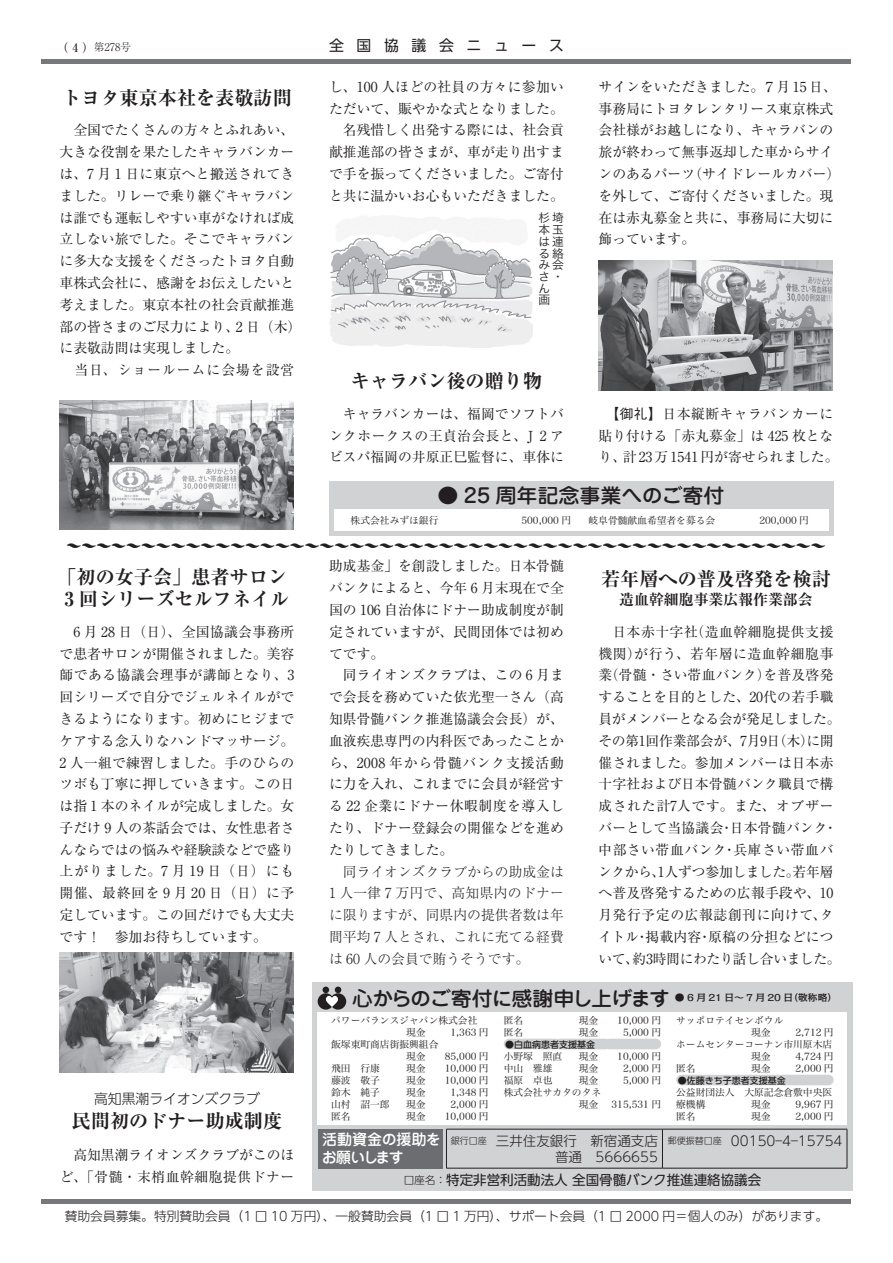
<style>
.page{position:relative;width:893px;height:1263px;background:#fff}
.page>*{position:absolute;margin:0;border:0;box-sizing:border-box;transform-origin:0 0}
.t1{font:500 19.95px "Jun 34 Pro";color:#231f20;scale:1.05 1}
.t2{font:700 expanded 19.2px/22.4px "Ryumin Pr 6";color:#231f20;text-align:center}
.t3{font:500 15px/18px "Jun 34 Pro";letter-spacing:-.025em;color:#fff}
.t4{font:14.85px "MO Kei Style A D";color:#231f20}
.t5{font:700 expanded 14.85px "Ryumin Pr 6";color:#231f20}
.t6{font:14.85px "UD Shin Go Pr 6";letter-spacing:.85em;color:#231f20}
.t7{font:13.8px/21.8px "Ryumin Pr 6";color:#231f20}
.t8{font:300 13.8px/21.8px "Ryumin Pr 6";color:#231f20;text-align:justify}
.t9{font:300 13.8px "UD Shin Go Pr 6";color:#231f20}
.t10{font:300 13.5px/16.5px "UD Shin Go Pr 6";color:#231f20;text-align:right}
.t11{font:13.5px "UD Shin Go Pr 6";color:#231f20}
.t12{font:300 12.75px "UD Shin Go Pr 6";color:#231f20}
.t13{font:11.7px/11.7px "Hira Kaku Pro W3";color:#231f20}
.t14{font:300 10.65px "Ryumin Pr 6";color:#231f20}
.t15{font:9.75px/12px "Hira Min Std W3";color:#231f20}
.t16{font:500 9.3px "Kakumin Pro";color:#231f20;scale:1.05 1}
.t17{font:500 9px "UD Shin Go Pr 6";color:#231f20}
.s1{font-weight:500;font-size:11.7px}
.s2{font-family:"Gothic BBB Pr 6";font-weight:500}
.s3{font-family:"Jun 34 Pro";font-size:19.95px}
.s4{font-weight:300;font-size:10.65px}
.s5{font-size:9px}
</style>
<div class="page">
<div style="left:312px;top:982px;width:540px;height:209px;background:#d1d2d4"></div>
<div style="left:318px;top:1129px;width:125px;height:39px;background:#6c6d70"></div>
<hr style="left:446px;top:1129px;width:216px;height:1px;background:#231f20">
<hr style="left:446px;top:1129px;width:1px;height:39px;background:#231f20">
<hr style="left:446px;top:1168px;width:216px;height:1px;background:#231f20">
<hr style="left:662px;top:1129px;width:1px;height:39px;background:#231f20">
<hr style="left:662px;top:1129px;width:185px;height:1px;background:#231f20">
<hr style="left:847px;top:1129px;width:1px;height:39px;background:#231f20">
<hr style="left:662px;top:1168px;width:185px;height:1px;background:#231f20">
<div style="left:318px;top:1012px;width:529px;height:113px;background:#fff"></div>
<svg style="left:509px;top:1039px;width:147px;height:10px"></svg>
<svg style="left:681px;top:1075px;width:147px;height:10px"></svg>
<div style="left:323px;top:986px;width:6px;height:7px;background:#231f20;border-radius:50%"></div>
<div style="left:318px;top:993px;width:16px;height:17px;background:#231f20;border-radius:50%"></div>
<div style="left:335px;top:986px;width:6px;height:7px;background:#231f20;border-radius:50%"></div>
<div style="left:330px;top:993px;width:16px;height:17px;background:#231f20;border-radius:50%"></div>
<svg style="left:325px;top:995px;width:13px;height:12px"></svg>
<div style="left:329px;top:482px;width:504px;height:54px;background:#d1d2d4"></div>
<div style="left:334px;top:509px;width:494px;height:22px;background:#fff"></div>
<hr style="left:42px;top:1200px;width:809px;height:4px;background:#76787b">
<hr style="left:42px;top:59px;width:809px;height:4px;background:#76787b">
<img style="left:60px;top:953px;width:233px;height:120px">
<img style="left:598px;top:261px;width:234px;height:129px">
<img style="left:60px;top:401px;width:233px;height:128px">
<img style="left:329px;top:217px;width:203px;height:131px">
<p class="t14" style="left:57px;top:39px;width:76px"><span class="s1">（ 4 ）</span>第278号</p>
<p class="t6" style="left:329px;top:33px;width:237px">全国協議会ニュース</p>
<h2 class="t2" style="left:62px;top:86px;width:231px">トヨタ東京本社を表敬訪問</h2>
<p class="t7" style="left:60px;top:119px;width:243px">　全国でたくさんの方々とふれあい、大きな役割を果たしたキャラバンカーは、7 月 1 日に東京へと搬送されてきました。リレーで乗り継ぐキャラバンは誰でも運転しやすい車がなければ成立しない旅でした。そこでキャラバンに多大な支援をくださったトヨタ自動車株式会社に、感謝をお伝えしたいと考えました。東京本社の社会貢献推進部の皆さまのご尽力により、2 日（木）に表敬訪問は実現しました。<br>　当日、ショールームに会場を設営</p>
<p class="t7" style="left:329px;top:75px;width:236px;text-align:justify">し、100 人ほどの社員の方々に参加いただいて、賑やかな式となりました。　名残惜しく出発する際には、社会貢献推進部の皆さまが、車が走り出すまで手を振ってくださいました。ご寄付と共に温かいお心もいただきました。</p>
<p class="t13" style="left:538px;top:211px;width:27px">杉埼本玉は連る絡み会さ・ん<br>画</p>
<h2 class="t2" style="left:351px;top:369px;width:193px">キャラバン後の贈り物</h2>
<p class="t7" style="left:329px;top:402px;width:236px;text-align:justify">　キャラバンカーは、福岡でソフトバンクホークスの王貞治会長と、J 2 アビスパ福岡の井原正巳監督に、車体に</p>
<p class="t7" style="left:598px;top:75px;width:243px">サインをいただきました。７月 15 日、事務局にトヨタレンタリース東京株式会社様がお越しになり、キャラバンの旅が終わって無事返却した車からサインのあるパーツ（サイドレールカバー）を外して、ご寄付くださいました。現在は赤丸募金と共に、事務局に大切に飾っています。</p>
<p class="t7" style="left:598px;top:402px;width:242px;text-align:center"><span class="s2">【御礼】</span>日本縦断キャラバンカーに貼り付ける「赤丸募金」は 425 枚となり、計23万 1541 円が寄せられました。</p>
<h1 class="t1" style="left:438px;top:480px;width:275px">● 25 周年記念事業へのご寄付</h1>
<p class="t15" style="left:351px;top:514px;width:89px">株式会社みずほ銀行</p>
<p class="t15" style="left:521px;top:514px;width:51px">500,000 円</p>
<p class="t15" style="left:588px;top:514px;width:128px">岐阜骨髄献血希望者を募る会</p>
<p class="t15" style="left:759px;top:514px;width:51px">200,000 円</p>
<p class="t4" style="left:67px;top:533px;width:760px">•••••••••••••••••••••••••••••••••••••••••••••••••••</p>
<h2 class="t2" style="left:57px;top:565px;width:233px">「初の女子会」患者サロン<br>3 回シリーズセルフネイル</h2>
<p class="t7" style="left:60px;top:620px;width:236px;text-align:justify">　6 月 28 日（日）、全国協議会事務所で患者サロンが開催されました。美容師である協議会理事が講師となり、3回シリーズで自分でジェルネイルができるようになります。初めにヒジまでケアする念入りなハンドマッサージ。2 人一組で練習しました。手のひらのツボも丁寧に押していきます。この日は指 1 本のネイルが完成しました。女子だけ 9 人の茶話会では、女性患者さんならではの悩みや経験談などで盛り上がりました。7 月 19 日（日）にも開催、最終回を 9 月 20 日（日）に予定しています。この回だけでも大丈夫です！　参加お待ちしています。</p>
<p class="t9" style="left:94px;top:1087px;width:167px">高知黒潮ライオンズクラブ</p>
<h2 class="t2" style="left:72px;top:1109px;width:212px">民間初のドナー助成制度</h2>
<p class="t7" style="left:60px;top:1143px;width:236px">　高知黒潮ライオンズクラブがこのほど、「骨髄・末梢血幹細胞提供ドナー</p>
<p class="t7" style="left:329px;top:555px;width:236px">助成基金」を創設しました。日本骨髄バンクによると、今年 6 月末現在で全国の 106 自治体にドナー助成制度が制定されていますが、民間団体では初めてです。<br>　同ライオンズクラブは、この 6 月まで会長を務めていた依光聖一さん（高知県骨髄バンク推進協議会会長）が、血液疾患専門の内科医であったことから、2008 年から骨髄バンク支援活動に力を入れ、これまでに会員が経営する 22 企業にドナー休暇制度を導入したり、ドナー登録会の開催などを進めたりしてきました。</p>
<p class="t8" style="left:329px;top:860px;width:236px">　同ライオンズクラブからの助成金は1 人一律 7 万円で、高知県内のドナーに限りますが、同県内の提供者数は年間平均 7 人とされ、これに充てる経費は 60 人の会員で賄うそうです。</p>
<h2 class="t2" style="left:601px;top:567px;width:231px">若年層への普及啓発を検討</h2>
<p class="t5" style="left:619px;top:587px;width:195px">造血幹細胞事業広報作業部会</p>
<p class="t7" style="left:598px;top:620px;width:244px">　日本赤十字社（造血幹細胞提供支援機関）が行う、若年層に造血幹細胞事業（骨髄・さい帯血バンク）を普及啓発することを目的とした、20代の若手職員がメンバーとなる会が発足しました。その第1回作業部会が、7月9日（木）に開催されました。参加メンバーは日本赤十字社および日本骨髄バンク職員で構成された計7人です。また、オブザーバーとして当協議会・日本骨髄バンク・中部さい帯血バンク・兵庫さい帯血バンクから、1人ずつ参加しました。若年層へ普及啓発するための広報手段や、10月発行予定の広報誌創刊に向けて、タイトル・掲載内容・原稿の分担などについて、約3時間にわたり話し合いました。</p>
<p class="t16" style="left:352px;top:990px;width:464px"><span class="s3">心からのご寄付に感謝申し上げます</span> ● 6 月 21 日〜 7 月 20 日（敬称略）</p>
<p class="t15" style="left:406px;top:1014px;width:73px;text-indent:-75px">パワーバランスジャパン株式会社現金</p>
<p class="t15" style="left:450px;top:1026px;width:40px">1,363 円</p>
<p class="t15" style="left:406px;top:1038px;width:34px;text-indent:-75px">飯塚東町商店街振興組合現金</p>
<p class="t15" style="left:445px;top:1050px;width:45px">85,000 円</p>
<p class="t15" style="left:331px;top:1062px;width:50px">飛田　行康</p>
<p class="t15" style="left:406px;top:1062px;width:21px">現金</p>
<p class="t15" style="left:445px;top:1062px;width:45px">10,000 円</p>
<p class="t15" style="left:331px;top:1074px;width:50px">藤波　敬子</p>
<p class="t15" style="left:406px;top:1074px;width:21px">現金</p>
<p class="t15" style="left:445px;top:1074px;width:45px">10,000 円</p>
<p class="t15" style="left:331px;top:1086px;width:50px">鈴木　純子</p>
<p class="t15" style="left:406px;top:1086px;width:21px">現金</p>
<p class="t15" style="left:450px;top:1086px;width:40px">1,348 円</p>
<p class="t15" style="left:331px;top:1098px;width:60px">山村　詔一郎</p>
<p class="t15" style="left:406px;top:1098px;width:21px">現金</p>
<p class="t15" style="left:450px;top:1098px;width:40px">2,000 円</p>
<p class="t15" style="left:331px;top:1110px;width:21px">匿名</p>
<p class="t15" style="left:406px;top:1110px;width:21px">現金</p>
<p class="t15" style="left:445px;top:1110px;width:45px">10,000 円</p>
<p class="t15" style="left:504px;top:1014px;width:21px">匿名</p>
<p class="t15" style="left:579px;top:1014px;width:21px">現金</p>
<p class="t15" style="left:617px;top:1014px;width:45px">10,000 円</p>
<p class="t15" style="left:504px;top:1026px;width:21px">匿名</p>
<p class="t15" style="left:579px;top:1026px;width:21px">現金</p>
<p class="t15" style="left:623px;top:1026px;width:40px">5,000 円</p>
<p class="t17" style="left:505px;top:1037px;width:91px">●白血病患者支援基金</p>
<p class="t15" style="left:504px;top:1050px;width:60px">小野塚　照直</p>
<p class="t15" style="left:579px;top:1050px;width:21px">現金</p>
<p class="t15" style="left:617px;top:1050px;width:45px">10,000 円</p>
<p class="t15" style="left:504px;top:1062px;width:50px">中山　雅雄</p>
<p class="t15" style="left:579px;top:1062px;width:21px">現金</p>
<p class="t15" style="left:623px;top:1062px;width:40px">2,000 円</p>
<p class="t15" style="left:504px;top:1074px;width:50px">福原　卓也</p>
<p class="t15" style="left:579px;top:1074px;width:21px">現金</p>
<p class="t15" style="left:623px;top:1074px;width:40px">5,000 円</p>
<p class="t15" style="left:579px;top:1086px;width:24px;text-indent:-75px">株式会社サカタのタネ現金</p>
<p class="t15" style="left:611px;top:1098px;width:51px">315,531 円</p>
<p class="t15" style="left:751px;top:1014px;width:34px;text-indent:-75px">サッポロテイセンボウル現金</p>
<p class="t15" style="left:795px;top:1026px;width:40px">2,712 円</p>
<p class="t15" style="left:676px;top:1038px;width:157px">ホームセンターコーナン市川原木店</p>
<p class="t15" style="left:751px;top:1050px;width:21px">現金</p>
<p class="t15" style="left:795px;top:1050px;width:40px">4,724 円</p>
<p class="t15" style="left:676px;top:1062px;width:21px">匿名</p>
<p class="t15" style="left:751px;top:1062px;width:21px">現金</p>
<p class="t15" style="left:795px;top:1062px;width:40px">2,000 円</p>
<p class="t17" style="left:678px;top:1073px;width:109px">●佐藤きち子患者支援基金</p>
<p class="t15" style="left:676px;top:1086px;width:157px">公益財団法人　大原記念倉敷中央医療機構</p>
<p class="t15" style="left:751px;top:1098px;width:21px">現金</p>
<p class="t15" style="left:795px;top:1098px;width:40px">9,967 円</p>
<p class="t15" style="left:676px;top:1110px;width:21px">匿名</p>
<p class="t15" style="left:751px;top:1110px;width:21px">現金</p>
<p class="t15" style="left:795px;top:1110px;width:40px">2,000 円</p>
<p class="t3" style="left:322px;top:1129px;width:121px">活動資金の援助をお願いします</p>
<p class="t11" style="left:404px;top:1168px;width:359px"><span class="s4">口座名：</span>特定非営利活動法人全国骨髄バンク推進連絡協議会</p>
<p class="t10" style="left:451px;top:1132px;width:208px"><span class="s5">銀行口座　</span>三井住友銀行　新宿通支店普通　5666655</p>
<p class="t10" style="left:668px;top:1132px;width:176px"><span class="s5">郵便振替口座　</span>00150―4―15754</p>
<p class="t12" style="left:65px;top:1206px;width:765px">賛助会員募集。特別賛助会員（1 口 10 万円）、一般賛助会員（1 口 1 万円）、サポート会員（1 口 2000 円＝個人のみ）があります。</p>
</div>
